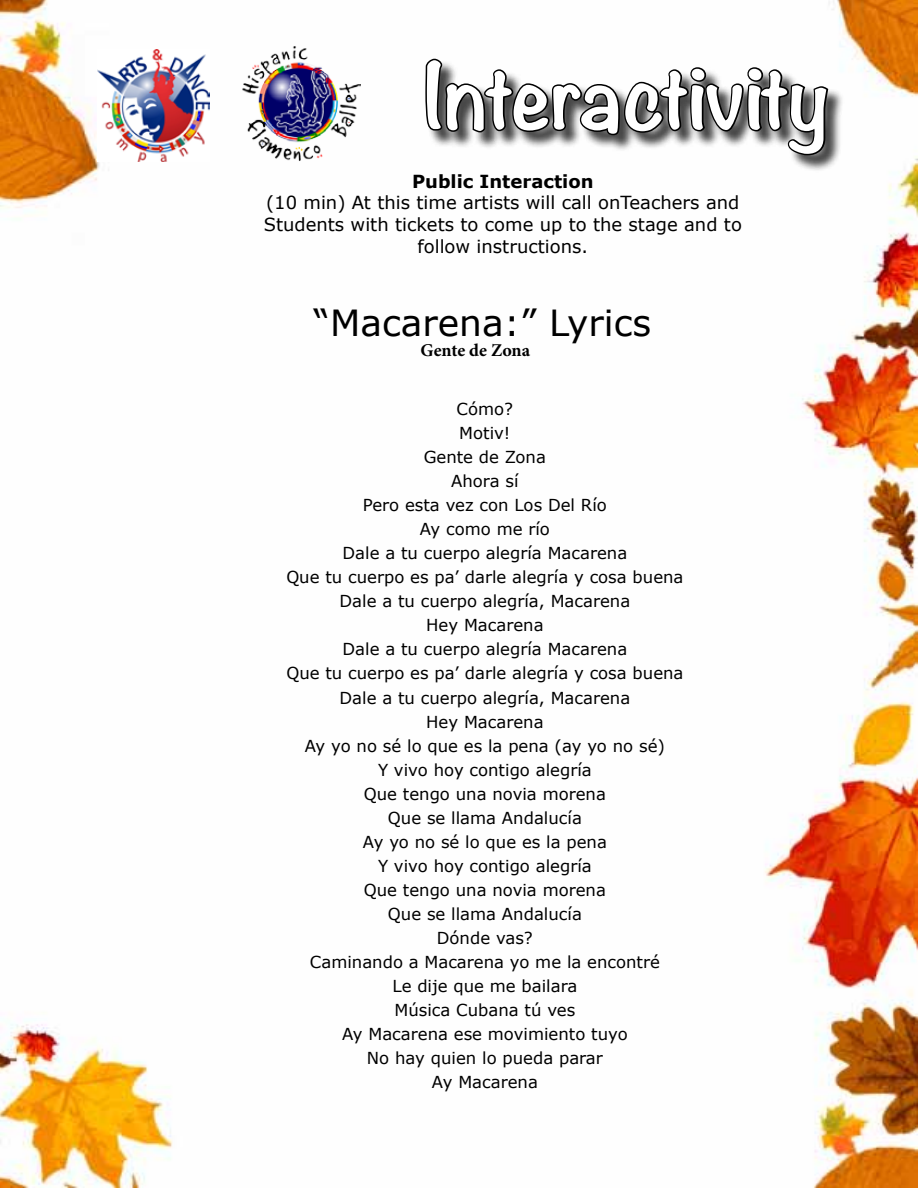
<style>
.page{position:relative;width:918px;height:1188px;background:#fff}
.page>*{position:absolute;margin:0;border:0;box-sizing:border-box;transform-origin:0 0}
.t1{font:700 82.5px "Noteworthy";letter-spacing:-.025em;color:#fff}
.t2{font:36px "Verdana";color:#000}
.t3{font:18px/21.6px "Verdana";color:#000;text-align:center}
.t4{font:700 18px "Verdana";color:#000}
.t5{font:700 18px "Minion Pro";letter-spacing:-.005em;color:#000}
.t6{font:16.5px/24px "Verdana";color:#000;text-align:center}
</style>
<div class="page">
<img style="left:0;top:0;width:918px;height:1188px">
<div style="left:426px;top:60px;width:419px;height:112px;background:#000;opacity:.72"></div>
<svg style="left:424px;top:57px;width:406px;height:100px"></svg>
<img style="left:98px;top:49px;width:112px;height:113px">
<img style="left:239px;top:46px;width:121px;height:116px">
<h1 class="t1" style="left:423px;top:23px;width:408px">Interactivity</h1>
<p class="t4" style="left:412px;top:169px;width:183px">Public Interaction</p>
<p class="t3" style="left:264px;top:192px;width:480px">(10 min) At this time artists will call onTeachers and<br>Students with tickets to come up to the stage and to follow instructions.</p>
<h2 class="t2" style="left:314px;top:298px;width:339px">“Macarena:” Lyrics</h2>
<p class="t5" style="left:420px;top:337px;width:111px">Gente de Zona</p>
<p class="t6" style="left:286px;top:397px;width:399px">Cómo?<br>Motiv!<br>Gente de Zona<br>Ahora sí<br>Pero esta vez con Los Del Río<br>Ay como me río<br>Dale a tu cuerpo alegría Macarena<br>Que tu cuerpo es pa’ darle alegría y cosa buena<br>Dale a tu cuerpo alegría, Macarena<br>Hey Macarena<br>Dale a tu cuerpo alegría Macarena<br>Que tu cuerpo es pa’ darle alegría y cosa buena<br>Dale a tu cuerpo alegría, Macarena<br>Hey Macarena<br>Ay yo no sé lo que es la pena (ay yo no sé)<br>Y vivo hoy contigo alegría<br>Que tengo una novia morena<br>Que se llama Andalucía<br>Ay yo no sé lo que es la pena<br>Y vivo hoy contigo alegría<br>Que tengo una novia morena<br>Que se llama Andalucía<br>Dónde vas?<br>Caminando a Macarena yo me la encontré<br>Le dije que me bailara<br>Música Cubana tú ves<br>Ay Macarena ese movimiento tuyo<br>No hay quien lo pueda parar<br>Ay Macarena</p>
</div>
